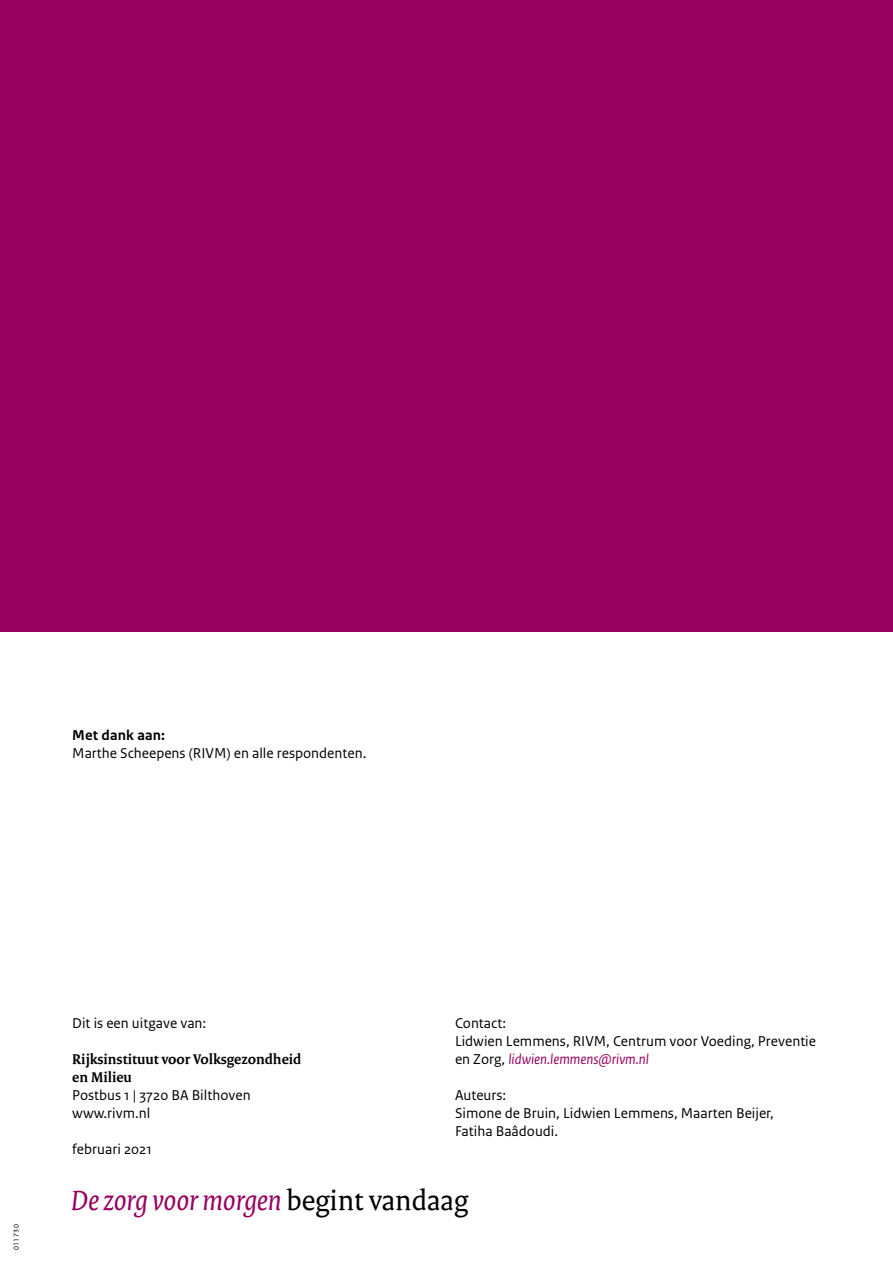
<style>
.page{position:relative;width:893px;height:1263px;background:#fff}
.page>*{position:absolute;margin:0;border:0;box-sizing:border-box;transform-origin:0 0}
.t1{font:italic 30px "Rijksoverheid Serif";color:#98005f}
.t2{font:15px/18px "Rijksoverheid Sans Text";color:#000}
.t3{font:700 15px/18px "Rijksoverheid Serif";color:#000}
.t4{font:700 15px "Rijksoverheid Sans Text";letter-spacing:.01em;color:#000}
.t5{font:7.5px "Rijksoverheid Sans Text";letter-spacing:.05em;color:#000}
.s1{font-style:italic;color:#98005f}
.s2{font-style:normal;color:#000}
</style>
<div class="page">
<div style="left:0;top:0;width:893px;height:631px;background:#98005f"></div>
<p class="t4" style="left:72px;top:726px;width:94px">Met dank aan:</p>
<p class="t2" style="left:72px;top:744px;width:296px">Marthe Scheepens (RIVM) en alle respondenten.</p>
<p class="t5" style="left:12px;top:1250px;width:27px;rotate:-90deg">011730</p>
<p class="t2" style="left:72px;top:1014px;width:135px">Dit is een uitgave van:</p>
<p class="t3" style="left:72px;top:1050px;width:231px">Rijksinstituut voor Volksgezondheid en Milieu</p>
<p class="t2" style="left:72px;top:1086px;width:180px">Postbus 1 | 3720 BA Bilthoven www.rivm.nl</p>
<p class="t2" style="left:72px;top:1140px;width:81px">februari 2021</p>
<p class="t2" style="left:455px;top:1014px;width:363px">Contact:<br>Lidwien Lemmens, RIVM, Centrum voor Voeding, Preventie en Zorg, <span class="s1">lidwien.lemmens@rivm.nl</span></p>
<p class="t2" style="left:455px;top:1086px;width:320px">Auteurs:<br>Simone de Bruin, Lidwien Lemmens, Maarten Beijer,<br>Fatiha Baâdoudi.</p>
<h1 class="t1" style="left:71px;top:1182px;width:398px">De zorg voor morgen <span class="s2">begint vandaag</span></h1>
</div>
